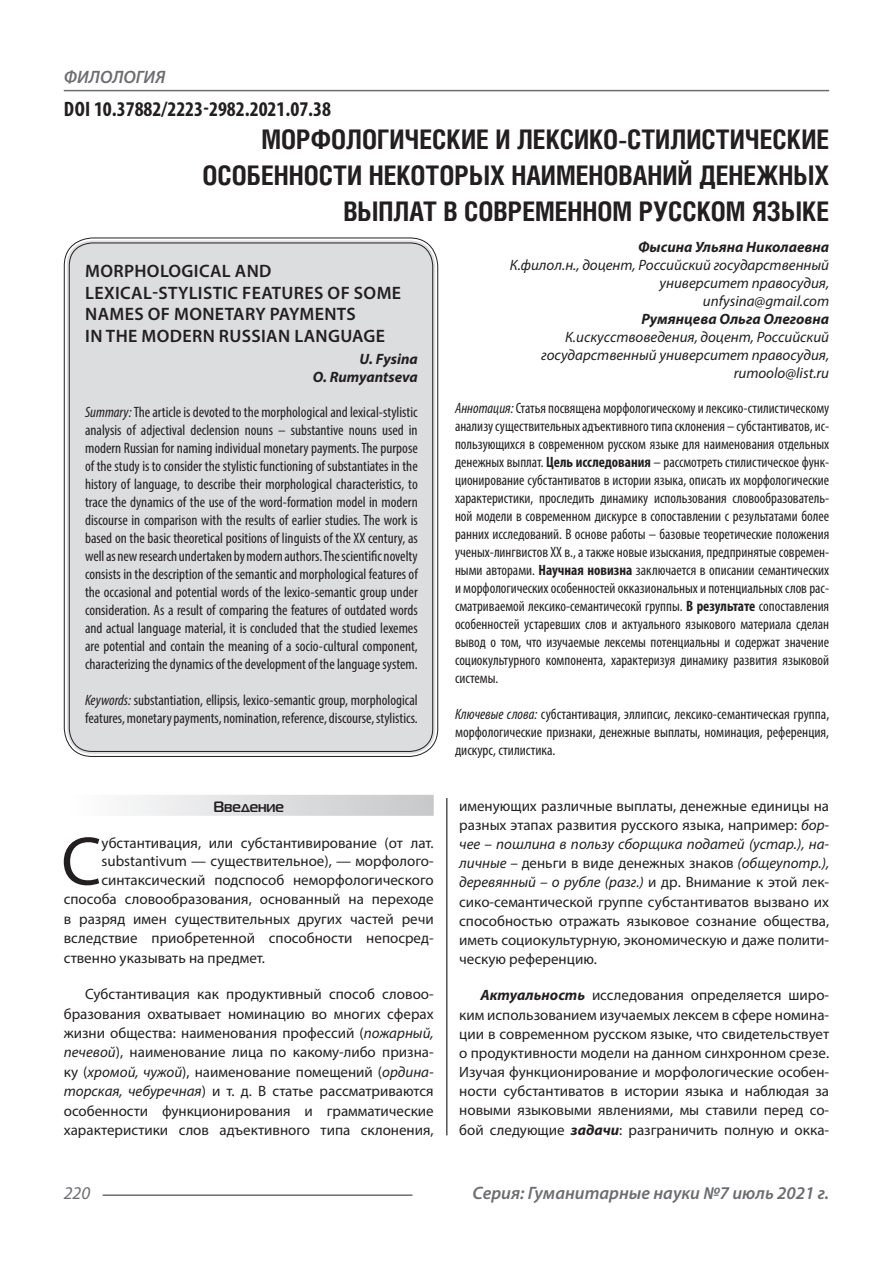
<style>
.page{position:relative;width:893px;height:1263px;background:#fff}
.page>*{position:absolute;margin:0;border:0;box-sizing:border-box;transform-origin:0 0}
.Статья_текст_первый{font:69.3px "Myriad Pro";color:#231f20}
.Статья_название{font:700 27px/36px "Helios Cond C";color:#231f20;text-align:right}
.ДОИ{font:700 condensed 21px "Myriad Pro";color:#231f20}
.Статья_название_англ{font:600 18px "Myriad Pro";letter-spacing:.02em;color:#231f20}
.t1{font:italic 600 18px "Myriad Pro";color:#6c6d70}
.t2{font:italic 18px "Myriad Pro";color:#6c6d70}
.Статья_аннотация_тек{font:condensed 15px/18px "Myriad Pro";color:#231f20;text-align:justify}
.Статья_текст{font:15px/19.2px "Myriad Pro";color:#231f20;text-align:justify}
.Статья_аннотация_анг{font:condensed 15px/18px "Myriad Pro";color:#231f20;text-align:justify}
.Статья_текст_первый-2{font:15px "Myriad Pro";color:#231f20}
.Статья_автор_инфо{font:italic 15px/18px "Myriad Pro";color:#231f20;text-align:right}
.Статья_автор_фио_рус{font:italic 700 15px "Myriad Pro";color:#231f20}
.Статья_автор_англ{font:italic 700 15px "Myriad Pro";color:#231f20}
.Статья_подзаголовок{font:700 15px "Magistral C";color:#231f20}
.s1{font-style:italic}
.s2{font-weight:700}
.s3{font-weight:700;font-style:italic}
</style>
<div class="page">
<hr style="left:446px;top:128px;width:1px;height:1007px;background:#000">
<hr style="left:103px;top:1194px;width:309px;height:2px;background:#6c6d70">
<hr style="left:64px;top:90px;width:765px;height:1px;background:#6c6d70">
<div style="left:441px;top:126px;width:10px;height:672px;background:#fff"></div>
<div style="left:67px;top:240px;width:368px;height:514px;background:#dcdddf;border-radius:26px"></div>
<div style="left:64px;top:795px;width:370px;height:21px;background:linear-gradient(to right,#fefeff,#c6c8ca)"></div>
<p class="t1" style="left:64px;top:66px;width:103px">ФИЛОЛОГИЯ</p>
<p class="ДОИ" style="left:64px;top:96px;width:269px">DOI 10.37882/2223-2982.2021.07.38</p>
<p class="Статья_название" style="left:202px;top:121px;width:628px">МОРФОЛОГИЧЕСКИЕ И ЛЕКСИКО-СТИЛИСТИЧЕСКИЕ<br>ОСОБЕННОСТИ НЕКОТОРЫХ НАИМЕНОВАНИЙ ДЕНЕЖНЫХ<br>ВЫПЛАТ В СОВРЕМЕННОМ РУССКОМ ЯЗЫКЕ</p>
<p class="Статья_автор_фио_рус" style="left:638px;top:237px;width:193px">Фысина Ульяна Николаевна</p>
<p class="Статья_автор_инфо" style="left:510px;top:256px;width:321px">К.филол.н., доцент, Российский государственный университет правосудия,</p>
<p class="Статья_автор_инфо" style="left:703px;top:292px;width:128px">unfysina@gmail.com</p>
<p class="Статья_автор_фио_рус" style="left:641px;top:309px;width:189px">Румянцева Ольга Олеговна</p>
<p class="Статья_автор_инфо" style="left:541px;top:328px;width:289px">К.искусствоведения, доцент, Российский государственный университет правосудия,</p>
<p class="Статья_автор_инфо" style="left:734px;top:364px;width:97px">rumoolo@list.ru</p>
<p class="Статья_аннотация_тек" style="left:455px;top:399px;width:376px"><span class="s1">Аннотация:</span>Статья посвящена морфологическому и лексико-стилистическому анализу существительных адъективного типа склонения – субстантиватов, ис&shy;пользующихся в современном русском языке для наименования отдельных денежных выплат. <span class="s2">Цель исследования</span> – рассмотреть стилистическое функ&shy;ционирование субстантиватов в истории языка, описать их морфологические характеристики, проследить динамику использования словообразователь&shy;ной модели в современном дискурсе в сопоставлении с результатами более ранних исследований. В основе работы – базовые теоретические положения ученых-лингвистов XX в., а также новые изыскания, предпринятые современ&shy;ными авторами. <span class="s2">Научная новизна</span> заключается в описании семантических и морфологических особенностей окказиональных и потенциальных слов рас&shy;сматриваемой лексико-семантичесокй группы. <span class="s2">В результате</span> сопоставления особенностей устаревших слов и актуального языкового материала сделан вывод о том, что изучаемые лексемы потенциальны и содержат значение социокультурного компонента, характеризуя динамику развития языковой системы.</p>
<p class="Статья_аннотация_тек" style="left:455px;top:705px;width:376px"><span class="s1">Ключевые слова:</span> субстантивация, эллипсис, лексико-семантическая группа, морфологические признаки, денежные выплаты, номинация, референция, дискурс, стилистика.</p>
<p class="Статья_название_англ" style="left:85px;top:259px;width:188px">MORPHOLOGICAL AND</p>
<p class="Статья_название_англ" style="left:85px;top:281px;width:317px">LEXICAL-STYLISTIC FEATURES OF SOME</p>
<p class="Статья_название_англ" style="left:85px;top:303px;width:272px">NAMES OF MONETARY PAYMENTS</p>
<p class="Статья_название_англ" style="left:85px;top:324px;width:301px">IN THE MODERN RUSSIAN LANGUAGE</p>
<p class="Статья_автор_англ" style="left:359px;top:349px;width:60px">U. Fysina</p>
<p class="Статья_автор_англ" style="left:313px;top:367px;width:106px">O. Rumyantseva</p>
<p class="Статья_аннотация_анг" style="left:85px;top:403px;width:334px"><span class="s1">Summary:</span> The article is devoted to the morphological and lexical-stylistic analysis of adjectival declension nouns – substantive nouns used in modern Russian for naming individual monetary payments. The purpose of the study is to consider the stylistic functioning of substantiates in the history of language, to describe their morphological characteristics, to trace the dynamics of the use of the word-formation model in modern discourse in comparison with the results of earlier studies. The work is based on the basic theoretical positions of linguists of the XX century, as well as new research undertaken by modern authors. The scientific novelty consists in the description of the semantic and morphological features of the occasional and potential words of the lexico-semantic group under consideration. As a result of comparing the features of outdated words and actual language material, it is concluded that the studied lexemes are potential and contain the meaning of a socio-cultural component, characterizing the dynamics of the development of the language system.</p>
<p class="Статья_аннотация_анг" style="left:85px;top:691px;width:334px"><span class="s1">Keywords:</span> substantiation, ellipsis, lexico-semantic group, morphological features, monetary payments, nomination, reference, discourse, stylistics.</p>
<p class="Статья_подзаголовок" style="left:213px;top:797px;width:72px">Введение</p>
<p class="Статья_текст_первый" style="left:61px;top:819px;width:42px">С</p>
<p class="Статья_текст_первый-2" style="left:101px;top:834px;width:334px">убстантивация, или субстантивирование (от лат.</p>
<p class="Статья_текст_первый-2" style="left:101px;top:852px;width:334px">substantivum — существительное), — морфолого-</p>
<p class="Статья_текст_первый-2" style="left:101px;top:870px;width:334px">синтаксический подспособ неморфологического</p>
<p class="Статья_текст_первый-2" style="left:64px;top:890px;width:371px">способа словообразования, основанный на переходе</p>
<p class="Статья_текст_первый-2" style="left:64px;top:909px;width:371px">в разряд имен существительных других частей речи</p>
<p class="Статья_текст_первый-2" style="left:64px;top:929px;width:371px">вследствие приобретенной способности непосред-</p>
<p class="Статья_текст_первый-2" style="left:64px;top:948px;width:203px">ственно указывать на предмет.</p>
<p class="Статья_текст" style="left:64px;top:984px;width:371px;text-indent:21px">Субстантивация как продуктивный способ словоо&shy;бразования охватывает номинацию во многих сферах жизни общества: наименования профессий (<span class="s1">пожарный, печевой</span>), наименование лица по какому-либо призна&shy;ку (<span class="s1">хромой, чужой</span>), наименование помещений (<span class="s1">ордина&shy;торская, чебуречная</span>) и т. д. В статье рассматриваются особенности функционирования и грамматические характеристики слов адъективного типа склонения,</p>
<p class="Статья_текст" style="left:459px;top:796px;width:371px">именующих различные выплаты, денежные единицы на разных этапах развития русского языка, например: <span class="s1">бор&shy;чее – пошлина в пользу сборщика податей (устар.), на&shy;личные –</span> деньги в виде денежных знаков <span class="s1">(общеупотр.), деревянный – о рубле (разг.)</span> и др. Внимание к этой лек&shy;сико-семантической группе субстантиватов вызвано их способностью отражать языковое сознание общества, иметь социокультурную, экономическую и даже полити&shy;ческую референцию.</p>
<p class="Статья_текст" style="left:459px;top:985px;width:371px;text-indent:21px"><span class="s3">Актуальность</span> исследования определяется широ&shy;ким использованием изучаемых лексем в сфере номина&shy;ции в современном русском языке, что свидетельствует о продуктивности модели на данном синхронном срезе.<br>Изучая функционирование и морфологические особен&shy;ности субстантиватов в истории языка и наблюдая за новыми языковыми явлениями, мы ставили перед со&shy;бой следующие <span class="s3">задачи</span>: разграничить полную и окка-</p>
<p class="t2" style="left:64px;top:1182px;width:28px">220</p>
<p class="t1" style="left:473px;top:1182px;width:358px">Серия: Гуманитарные науки №7 июль 2021 г.</p>
</div>
